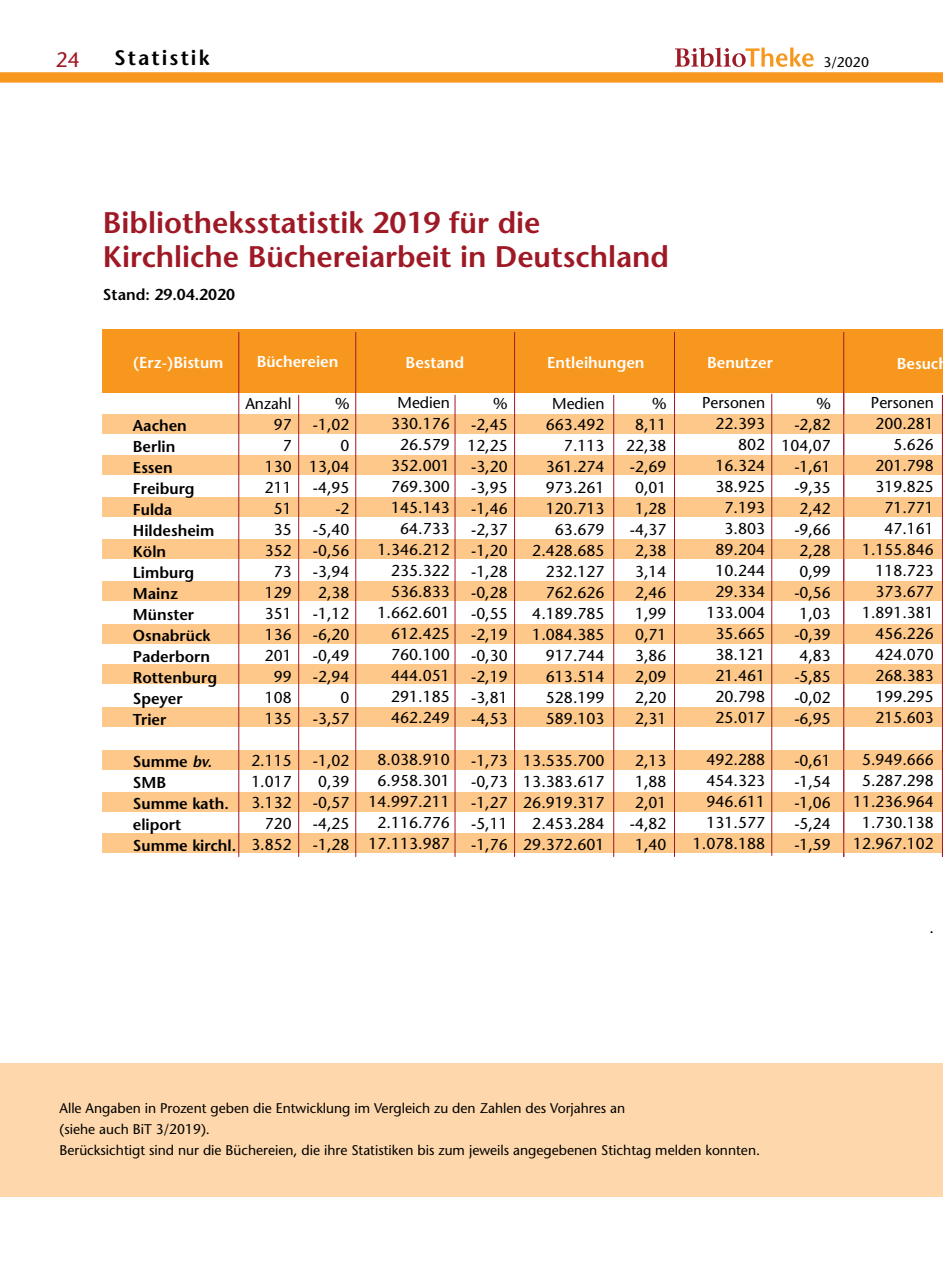
<style>
.page{position:relative;width:943px;height:1265px;background:#fff}
.page>*{position:absolute;margin:0;border:0;box-sizing:border-box;transform-origin:0 0}
.t1{font:600 29.75px/33.2px "Stone Sans";color:#9e1925}
.t2{font:600 21px "Stone Sans";letter-spacing:.1em;color:#000}
.t3{font:21px "Stone Sans";color:#9e1925}
.t4{font:15.75px/21px "Stone Sans";color:#000;text-align:right}
.t5{font:600 15.75px/21px "Stone Sans";color:#000}
.t6{font:600 15.75px "Stone Sans";color:#fff}
.t7{font:14px/21px "Stone Sans";color:#000}
.s1{font-style:italic}
</style>
<div class="page">
<div style="left:0;top:1063px;width:943px;height:133px;background:#fed8ac"></div>
<svg style="left:0;top:48px;width:943px;height:35px"></svg>
<div style="left:103px;top:414px;width:840px;height:19px;background:#fdc88a"></div>
<div style="left:103px;top:455px;width:840px;height:20px;background:#fdc88a"></div>
<div style="left:103px;top:497px;width:840px;height:20px;background:#fdc88a"></div>
<div style="left:103px;top:539px;width:840px;height:20px;background:#fdc88a"></div>
<div style="left:103px;top:581px;width:840px;height:20px;background:#fdc88a"></div>
<div style="left:103px;top:625px;width:840px;height:19px;background:#fdc88a"></div>
<div style="left:103px;top:664px;width:840px;height:19px;background:#fdc88a"></div>
<div style="left:103px;top:792px;width:840px;height:19px;background:#fdc88a"></div>
<div style="left:103px;top:833px;width:840px;height:20px;background:#fdc88a"></div>
<div style="left:103px;top:751px;width:840px;height:19px;background:#fdc88a"></div>
<div style="left:103px;top:707px;width:840px;height:20px;background:#fdc88a"></div>
<div style="left:103px;top:329px;width:840px;height:63px;background:#f8971d"></div>
<hr style="left:238px;top:332px;width:1px;height:525px;background:#9e1925">
<hr style="left:298px;top:395px;width:1px;height:462px;background:#9e1925">
<hr style="left:355px;top:332px;width:1px;height:525px;background:#9e1925">
<hr style="left:454px;top:395px;width:1px;height:462px;background:#9e1925">
<hr style="left:514px;top:332px;width:1px;height:525px;background:#9e1925">
<hr style="left:613px;top:395px;width:1px;height:462px;background:#9e1925">
<hr style="left:674px;top:332px;width:1px;height:525px;background:#9e1925">
<hr style="left:771px;top:394px;width:1px;height:462px;background:#9e1925">
<hr style="left:843px;top:332px;width:1px;height:525px;background:#9e1925">
<hr style="left:942px;top:395px;width:1px;height:462px;background:#9e1925">
<h2 class="t3" style="left:56px;top:47px;width:26px">24</h2>
<h2 class="t2" style="left:114px;top:45px;width:97px">Statistik</h2>
<p class="t7" style="left:823px;top:51px;width:47px">3/2020</p>
<h1 class="t1" style="left:103px;top:206px;width:567px">Bibliotheksstatistik 2019 für die<br>Kirchliche Büchereiarbeit in Deutschland</h1>
<p class="t5" style="left:103px;top:284px;width:133px">Stand: 29.04.2020</p>
<p class="t6" style="left:133px;top:352px;width:92px">(Erz-)Bistum</p>
<p class="t6" style="left:257px;top:352px;width:83px">Büchereien</p>
<p class="t6" style="left:405px;top:353px;width:60px">Bestand</p>
<p class="t6" style="left:547px;top:352px;width:99px">Entleihungen</p>
<p class="t6" style="left:707px;top:353px;width:67px">Benutzer</p>
<p class="t4" style="left:245px;top:393px;width:48px">Anzahl<br>97<br>7<br>130<br>211<br>51<br>35<br>352<br>73<br>129<br>351<br>136<br>201<br>99<br>108<br>135</p>
<p class="t4" style="left:251px;top:749px;width:42px">2.115<br>1.017<br>3.132<br>720<br>3.852</p>
<p class="t4" style="left:377px;top:392px;width:74px">Medien<br>330.176<br>26.579<br>352.001<br>769.300<br>145.143<br>64.733<br>1.346.212<br>235.322<br>536.833<br>1.662.601<br>612.425<br>760.100<br>444.051<br>291.185<br>462.249</p>
<p class="t4" style="left:368px;top:749px;width:83px;text-align:center">8.038.910<br>6.958.301<br>14.997.211<br>2.116.776<br>17.113.987</p>
<p class="t4" style="left:702px;top:392px;width:64px">Personen<br>22.393<br>802<br>16.324<br>38.925<br>7.193<br>3.803<br>89.204<br>10.244<br>29.334<br>133.004<br>35.665<br>38.121<br>21.461<br>20.798<br>25.017</p>
<p class="t4" style="left:692px;top:749px;width:74px">492.288<br>454.323<br>946.611<br>131.577<br>1.078.188</p>
<p class="t4" style="left:532px;top:393px;width:74px">Medien<br>663.492<br>7.113<br>361.274<br>973.261<br>120.713<br>63.679<br>2.428.685<br>232.127<br>762.626<br>4.189.785<br>1.084.385<br>917.744<br>613.514<br>528.199<br>589.103</p>
<p class="t4" style="left:523px;top:750px;width:83px;text-align:center">13.535.700<br>13.383.617<br>26.919.317<br>2.453.284<br>29.372.601</p>
<p class="t4" style="left:626px;top:393px;width:42px">%<br>8,11<br>22,38 -2,69<br>0,01<br>1,28 -4,37<br>2,38<br>3,14<br>2,46<br>1,99<br>0,71<br>3,86<br>2,09<br>2,20<br>2,31</p>
<p class="t4" style="left:630px;top:750px;width:38px;text-align:center">2,13<br>1,88<br>2,01 -4,82<br>1,40</p>
<p class="t4" style="left:467px;top:393px;width:42px;text-align:justify;text-indent:26px">% -2,45<br>12,25 -3,20 -3,95 -1,46 -2,37 -1,20 -1,28 -0,28 -0,55 -2,19 -0,30 -2,19 -3,81 -4,53</p>
<p class="t4" style="left:471px;top:750px;width:38px;text-align:justify">-1,73 -0,73 -1,27 -5,11 -1,76</p>
<p class="t4" style="left:309px;top:393px;width:42px">% -1,02<br>0<br>13,04 -4,95 -2 -5,40 -0,56 -3,94<br>2,38 -1,12 -6,20 -0,49 -2,94<br>0 -3,57</p>
<p class="t4" style="left:313px;top:750px;width:38px;text-align:center">-1,02<br>0,39 -0,57 -4,25 -1,28</p>
<p class="t5" style="left:133px;top:415px;width:86px">Aachen<br>Berlin<br>Essen<br>Freiburg<br>Fulda<br>Hildesheim<br>Köln<br>Limburg<br>Mainz<br>Münster<br>Osnabrück<br>Paderborn<br>Rottenburg<br>Speyer<br>Trier</p>
<p class="t5" style="left:133px;top:751px;width:105px">Summe <span class="s1">bv.<br></span>SMB<br>Summe kath. eliport<br>Summe kirchl.</p>
<p class="t4" style="left:781px;top:393px;width:51px">% -2,82<br>104,07 -1,61 -9,35<br>2,42 -9,66<br>2,28<br>0,99 -0,56<br>1,03 -0,39<br>4,83 -5,85 -0,02 -6,95</p>
<p class="t4" style="left:794px;top:750px;width:38px;text-align:justify">-0,61 -1,54 -1,06 -5,24 -1,59</p>
<p class="t6" style="left:896px;top:354px;width:43px">Besuc</p>
<p class="t4" style="left:862px;top:392px;width:73px">Personen<br>200.281<br>5.626<br>201.798<br>319.825<br>71.771<br>47.161<br>1.155.846<br>118.723<br>373.677<br>1.891.381<br>456.226<br>424.070<br>268.383<br>199.295<br>215.603</p>
<p class="t4" style="left:853px;top:749px;width:82px;text-align:center">5.949.666<br>5.287.298<br>11.236.964<br>1.730.138<br>12.967.102</p>
<p class="t4" style="left:929px;top:917px;width:6px">.</p>
<p class="t7" style="left:60px;top:1098px;width:702px">Alle Angaben in Prozent geben die Entwicklung im Vergleich zu den Zahlen des Vorjahres an<br>(siehe auch BiT 3/2019).<br>Berücksichtigt sind nur die Büchereien, die ihre Statistiken bis zum jeweils angegebenen Stichtag melden konnten.</p>
</div>
